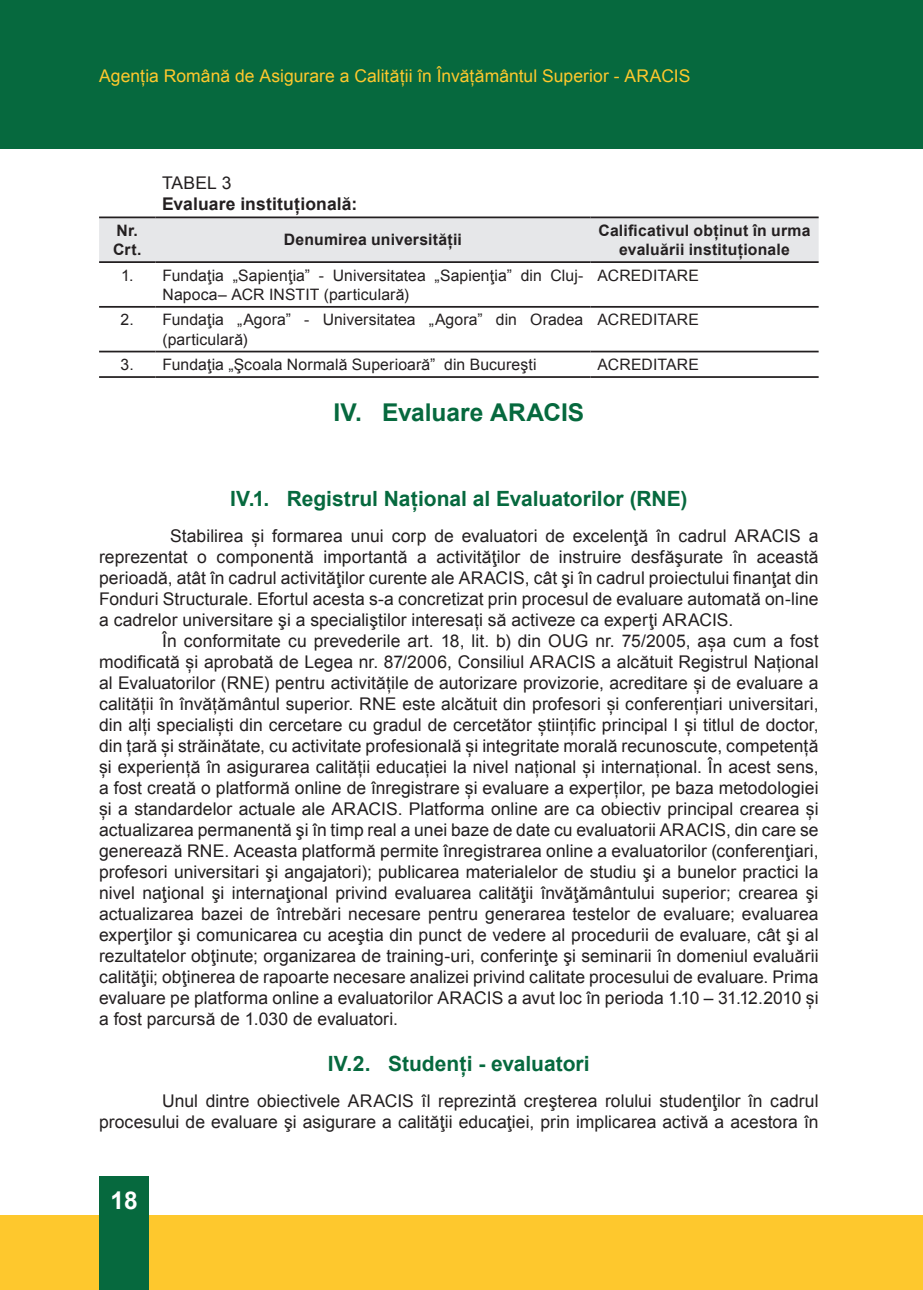
<style>
.page{position:relative;width:923px;height:1290px;background:#fff}
.page>*{position:absolute;margin:0;border:0;box-sizing:border-box;transform-origin:0 0}
.t1{font:700 24.5px "Arial";color:#06693e}
.t2{font:700 24.5px "Arial";color:#fff}
.t3{font:700 21px "Arial";color:#06693e}
.t4{font:17.5px/21px "Arial";color:#231f20;text-align:justify}
.t5{font:17.5px "Arial";color:#fec82d}
.t6{font:700 17.5px "Arial";letter-spacing:.01em;color:#231f20}
.t7{font:15.75px/19.2px "Arial";letter-spacing:.005em;color:#231f20}
.t8{font:700 15.75px/19.2px "Arial";letter-spacing:.01em;color:#231f20}
</style>
<div class="page">
<div style="left:0;top:1215px;width:898px;height:75px;background:#fec82d"></div>
<div style="left:898px;top:1215px;width:25px;height:75px;background:#fec82d"></div>
<div style="left:0;top:0;width:898px;height:149px;background:#06693e"></div>
<div style="left:898px;top:0;width:25px;height:149px;background:#06693e"></div>
<div style="left:99px;top:1176px;width:50px;height:114px;background:#06693e"></div>
<div style="left:99px;top:218px;width:719px;height:43px;background:#e6e7e9"></div>
<hr style="left:99px;top:216px;width:56px;height:2px;background:#231f20">
<hr style="left:155px;top:216px;width:435px;height:2px;background:#231f20">
<hr style="left:590px;top:216px;width:228px;height:2px;background:#231f20">
<hr style="left:99px;top:261px;width:56px;height:2px;background:#231f20">
<hr style="left:155px;top:261px;width:435px;height:2px;background:#231f20">
<hr style="left:590px;top:261px;width:228px;height:2px;background:#231f20">
<hr style="left:99px;top:306px;width:56px;height:2px;background:#231f20">
<hr style="left:155px;top:306px;width:435px;height:2px;background:#231f20">
<hr style="left:590px;top:306px;width:228px;height:2px;background:#231f20">
<hr style="left:99px;top:351px;width:56px;height:1px;background:#231f20">
<hr style="left:155px;top:351px;width:435px;height:1px;background:#231f20">
<hr style="left:590px;top:351px;width:228px;height:1px;background:#231f20">
<hr style="left:99px;top:376px;width:56px;height:2px;background:#231f20">
<hr style="left:155px;top:376px;width:435px;height:2px;background:#231f20">
<hr style="left:590px;top:376px;width:228px;height:2px;background:#231f20">
<p class="t5" style="left:99px;top:65px;width:593px">Agenția Română de Asigurare a Calității în Învățământul Superior - ARACIS</p>
<p class="t4" style="left:162px;top:172px;width:71px">TABEL 3</p>
<p class="t6" style="left:162px;top:192px;width:197px">Evaluare instituţională:</p>
<p class="t8" style="left:113px;top:221px;width:30px">Nr.<br>Crt.</p>
<p class="t8" style="left:284px;top:231px;width:180px">Denumirea universităţii</p>
<p class="t8" style="left:598px;top:221px;width:213px;text-align:center">Calificativul obţinut în urma evaluării instituţionale</p>
<p class="t7" style="left:162px;top:266px;width:422px;text-indent:-41px">1. Fundaţia „Sapienţia” - Universitatea „Sapienţia” din Cluj-<br>Napoca– ACR INSTIT (particulară)</p>
<p class="t7" style="left:597px;top:266px;width:103px">ACREDITARE</p>
<p class="t7" style="left:162px;top:310px;width:422px;text-indent:-42px">2. Fundaţia „Agora” - Universitatea „Agora” din Oradea (particulară)</p>
<p class="t7" style="left:597px;top:310px;width:103px">ACREDITARE</p>
<p class="t7" style="left:121px;top:355px;width:417px">3. Fundaţia „Şcoala Normală Superioară” din Bucureşti</p>
<p class="t7" style="left:597px;top:355px;width:103px">ACREDITARE</p>
<h1 class="t1" style="left:333px;top:397px;width:250px">IV. Evaluare ARACIS</h1>
<p class="t3" style="left:230px;top:485px;width:459px">IV.1. Registrul Naţional al Evaluatorilor (RNE)</p>
<p class="t4" style="left:99px;top:525px;width:721px;text-indent:71px">Stabilirea și formarea unui corp de evaluatori de excelenţă în cadrul ARACIS a reprezentat o componentă importantă a activităţilor de instruire desfăşurate în această perioadă, atât în cadrul activităţilor curente ale ARACIS, cât şi în cadrul proiectului finanţat din Fonduri Structurale. Efortul acesta s-a concretizat prin procesul de evaluare automată on-line a cadrelor universitare şi a specialiştilor interesați să activeze ca experţi ARACIS.</p>
<p class="t4" style="left:99px;top:630px;width:721px;text-indent:63px">În conformitate cu prevederile art. 18, lit. b) din OUG nr. 75/2005, așa cum a fost modificată și aprobată de Legea nr. 87/2006, Consiliul ARACIS a alcătuit Registrul Național al Evaluatorilor (RNE) pentru activitățile de autorizare provizorie, acreditare și de evaluare a calității în învățământul superior. RNE este alcătuit din profesori și conferențiari universitari, din alți specialiști din cercetare cu gradul de cercetător științific principal I și titlul de doctor, din țară și străinătate, cu activitate profesională și integritate morală recunoscute, competență și experiență în asigurarea calității educației la nivel național și internațional. În acest sens, a fost creată o platformă online de înregistrare și evaluare a experților, pe baza metodologiei și a standardelor actuale ale ARACIS. Platforma online are ca obiectiv principal crearea și actualizarea permanentă şi în timp real a unei baze de date cu evaluatorii ARACIS, din care se generează RNE. Aceasta platformă permite înregistrarea online a evaluatorilor (conferenţiari, profesori universitari şi angajatori); publicarea materialelor de studiu şi a bunelor practici la nivel naţional şi internaţional privind evaluarea calităţii învăţământului superior; crearea şi actualizarea bazei de întrebări necesare pentru generarea testelor de evaluare; evaluarea experţilor şi comunicarea cu aceştia din punct de vedere al procedurii de evaluare, cât şi al rezultatelor obţinute; organizarea de training-uri, conferinţe şi seminarii în domeniul evaluării calităţii; obţinerea de rapoarte necesare analizei privind calitate procesului de evaluare. Prima evaluare pe platforma online a evaluatorilor ARACIS a avut loc în perioda 1.10 – 31.12.2010 și a fost parcursă de 1.030 de evaluatori.</p>
<p class="t3" style="left:328px;top:1050px;width:263px">IV.2. Studenţi - evaluatori</p>
<p class="t4" style="left:99px;top:1090px;width:721px;text-align:right">Unul dintre obiectivele ARACIS îl reprezintă creşterea rolului studenţilor în cadrul procesului de evaluare şi asigurare a calităţii educaţiei, prin implicarea activă a acestora în</p>
<h1 class="t2" style="left:110px;top:1184px;width:29px">18</h1>
</div>
